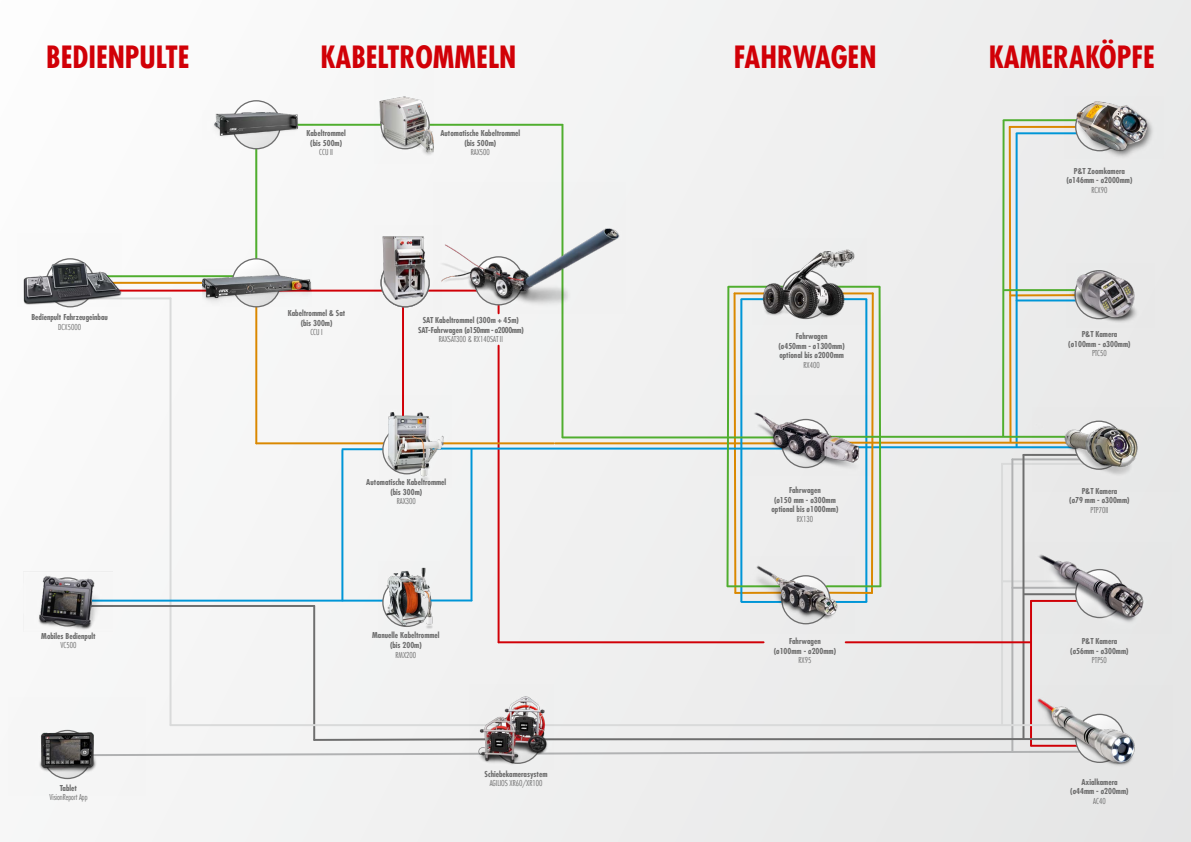
<style>
.page{position:relative;width:1191px;height:842px;background:#f2f2f2}
.page>*{position:absolute;margin:0;border:0;box-sizing:border-box;transform-origin:0 0}
.t1{font:700 condensed 30px "Futura Com";color:#d10007}
.t2{font:700 condensed 8px/9.6px "Futura Com";color:#6e6e6e;text-align:center}
.t3{font:300 condensed 8px "Futura Com";color:#6e6e6e}
</style>
<div class="page">
<hr style="left:1002px;top:580px;width:82px;height:2px;background:#d9dada">
<hr style="left:84px;top:297px;width:86px;height:2px;background:#d9dada">
<hr style="left:313px;top:606px;width:2px;height:134px;background:#6e6e6e">
<hr style="left:1011px;top:459px;width:2px;height:293px;background:#b1b2b3">
<hr style="left:1012px;top:587px;width:65px;height:2px;background:#b1b2b3">
<hr style="left:94px;top:282px;width:139px;height:2px;background:#da8800">
<hr style="left:255px;top:298px;width:2px;height:145px;background:#da8800">
<hr style="left:256px;top:442px;width:128px;height:2px;background:#da8800">
<hr style="left:555px;top:442px;width:226px;height:2px;background:#da8800">
<hr style="left:402px;top:284px;width:2px;height:160px;background:#d10007">
<hr style="left:497px;top:346px;width:2px;height:296px;background:#d10007">
<hr style="left:1030px;top:601px;width:2px;height:144px;background:#d10007">
<hr style="left:93px;top:290px;width:142px;height:2px;background:#d10007">
<hr style="left:255px;top:290px;width:142px;height:2px;background:#d10007">
<hr style="left:423px;top:442px;width:131px;height:2px;background:#da8800">
<hr style="left:1022px;top:455px;width:2px;height:284px;background:#6e6e6e">
<hr style="left:169px;top:298px;width:2px;height:427px;background:#d9dada">
<hr style="left:1001px;top:464px;width:2px;height:261px;background:#d9dada">
<hr style="left:91px;top:605px;width:223px;height:2px;background:#6e6e6e">
<hr style="left:428px;top:124px;width:135px;height:2px;background:#50ae2f">
<hr style="left:341px;top:450px;width:2px;height:151px;background:#0096d7">
<hr style="left:342px;top:448px;width:40px;height:2px;background:#0096d7">
<hr style="left:91px;top:600px;width:293px;height:2px;background:#0096d7">
<hr style="left:430px;top:448px;width:311px;height:2px;background:#0096d7">
<hr style="left:827px;top:446px;width:252px;height:2px;background:#0096d7">
<hr style="left:865px;top:299px;width:2px;height:303px;background:#0096d7">
<hr style="left:806px;top:601px;width:60px;height:2px;background:#0096d7">
<hr style="left:830px;top:442px;width:252px;height:2px;background:#da8800">
<hr style="left:820px;top:292px;width:52px;height:2px;background:#da8800">
<hr style="left:820px;top:592px;width:52px;height:2px;background:#da8800">
<hr style="left:94px;top:275px;width:145px;height:2px;background:#50ae2f">
<hr style="left:255px;top:148px;width:2px;height:113px;background:#50ae2f">
<hr style="left:280px;top:124px;width:105px;height:2px;background:#50ae2f">
<svg style="left:236px;top:100px;width:41px;height:49px"></svg>
<svg style="left:236px;top:258px;width:41px;height:11px"></svg>
<hr style="left:562px;top:436px;width:227px;height:2px;background:#50ae2f">
<hr style="left:561px;top:124px;width:2px;height:313px;background:#50ae2f">
<svg style="left:870px;top:285px;width:12px;height:309px"></svg>
<hr style="left:822px;top:286px;width:57px;height:2px;background:#50ae2f">
<hr style="left:828px;top:436px;width:254px;height:2px;background:#50ae2f">
<hr style="left:826px;top:585px;width:54px;height:2px;background:#50ae2f">
<svg style="left:725px;top:285px;width:27px;height:318px"></svg>
<svg style="left:145px;top:714px;width:884px;height:42px"></svg>
<svg style="left:1001px;top:119px;width:66px;height:351px"></svg>
<hr style="left:498px;top:641px;width:265px;height:2px;background:#d10007">
<hr style="left:845px;top:641px;width:185px;height:2px;background:#d10007">
<hr style="left:431px;top:599px;width:40px;height:2px;background:#0096d7">
<hr style="left:470px;top:448px;width:2px;height:153px;background:#0096d7">
<img style="left:214px;top:111px;width:98px;height:28px">
<img style="left:202px;top:269px;width:110px;height:38px">
<img style="left:379px;top:412px;width:72px;height:69px">
<img style="left:23px;top:258px;width:98px;height:49px">
<img style="left:374px;top:96px;width:59px;height:59px">
<img style="left:752px;top:249px;width:114px;height:75px">
<img style="left:750px;top:556px;width:104px;height:69px">
<img style="left:39px;top:576px;width:74px;height:53px">
<img style="left:378px;top:567px;width:61px;height:62px">
<img style="left:1064px;top:101px;width:90px;height:58px">
<img style="left:1032px;top:407px;width:147px;height:85px">
<img style="left:1067px;top:270px;width:71px;height:53px">
<img style="left:1024px;top:543px;width:147px;height:90px">
<img style="left:1029px;top:686px;width:143px;height:93px">
<img style="left:470px;top:696px;width:83px;height:69px">
<img style="left:743px;top:395px;width:127px;height:80px">
<img style="left:442px;top:183px;width:178px;height:131px">
<img style="left:374px;top:236px;width:68px;height:72px">
<img style="left:40px;top:729px;width:105px;height:51px">
<h1 class="t1" style="left:46px;top:37px;width:145px">BEDIENPULTE</h1>
<h1 class="t1" style="left:320px;top:37px;width:197px">KABELTROMMELN</h1>
<h1 class="t1" style="left:733px;top:37px;width:144px">FAHRWAGEN</h1>
<h1 class="t1" style="left:989px;top:37px;width:167px">KAMERAKÖPFE</h1>
<p class="t2" style="left:31px;top:313px;width:78px">Bedienpult Fahrzeugeinbau</p>
<p class="t3" style="left:58px;top:322px;width:24px">DCX5000</p>
<p class="t2" style="left:41px;top:631px;width:56px">Mobiles Bedienpult</p>
<p class="t3" style="left:60px;top:640px;width:17px">VC500</p>
<p class="t2" style="left:60px;top:783px;width:19px">Tablet</p>
<p class="t3" style="left:49px;top:792px;width:40px">VisionReport App</p>
<p class="t2" style="left:306px;top:128px;width:41px">Kabeltrommel (bis 500m)</p>
<p class="t3" style="left:319px;top:147px;width:15px">CCU II</p>
<p class="t2" style="left:440px;top:128px;width:81px">Automatische Kabeltrommel (bis 500m)</p>
<p class="t3" style="left:471px;top:147px;width:21px">RAX500</p>
<p class="t2" style="left:288px;top:308px;width:59px">Kabeltrommel &amp; Sat (bis 300m)</p>
<p class="t3" style="left:310px;top:327px;width:14px">CCU I</p>
<p class="t2" style="left:418px;top:315px;width:107px">SAT Kabeltrommel (300m + 45m)<br>SAT-Fahrwagen (ø150mm - ø2000mm)</p>
<p class="t3" style="left:439px;top:334px;width:66px">RAXSAT300 &amp; RX140SAT II</p>
<p class="t2" style="left:366px;top:478px;width:81px">Automatische Kabeltrommel (bis 300m)</p>
<p class="t3" style="left:397px;top:496px;width:21px">RAX300</p>
<p class="t2" style="left:372px;top:631px;width:69px">Manuelle Kabeltrommel (bis 200m)</p>
<p class="t3" style="left:395px;top:650px;width:22px">RMX200</p>
<p class="t2" style="left:484px;top:769px;width:64px">Schiebekamerasystem</p>
<p class="t3" style="left:490px;top:778px;width:54px">AGILIOS XR60/XR100</p>
<p class="t2" style="left:1066px;top:166px;width:68px">P&amp;T Zoomkamera (ø146mm - ø2000mm)</p>
<p class="t3" style="left:1091px;top:185px;width:17px">RCX90</p>
<p class="t2" style="left:778px;top:331px;width:68px">Fahrwagen<br>(ø450mm - ø1300mm) optional bis ø2000mm</p>
<p class="t3" style="left:803px;top:360px;width:18px">RX400</p>
<p class="t2" style="left:1068px;top:329px;width:64px">P&amp;T Kamera (ø100mm - ø300mm)</p>
<p class="t3" style="left:1092px;top:348px;width:16px">PTC50</p>
<p class="t2" style="left:771px;top:485px;width:68px">Fahrwagen<br>(ø150 mm - ø300mm optional bis ø1000mm)</p>
<p class="t3" style="left:797px;top:514px;width:18px">RX130</p>
<p class="t2" style="left:1069px;top:486px;width:62px">P&amp;T Kamera<br>(ø79 mm - ø300mm)</p>
<p class="t3" style="left:1090px;top:505px;width:19px">PTP70II</p>
<p class="t2" style="left:774px;top:636px;width:64px">Fahrwagen<br>(ø100mm - ø200mm)</p>
<p class="t3" style="left:798px;top:655px;width:14px">RX95</p>
<p class="t2" style="left:1070px;top:636px;width:60px">P&amp;T Kamera (ø56mm - ø300mm)</p>
<p class="t3" style="left:1092px;top:655px;width:16px">PTP50</p>
<p class="t2" style="left:1070px;top:777px;width:60px">Axialkamera (ø44mm - ø200mm)</p>
<p class="t3" style="left:1093px;top:796px;width:14px">AC40</p>
</div>
